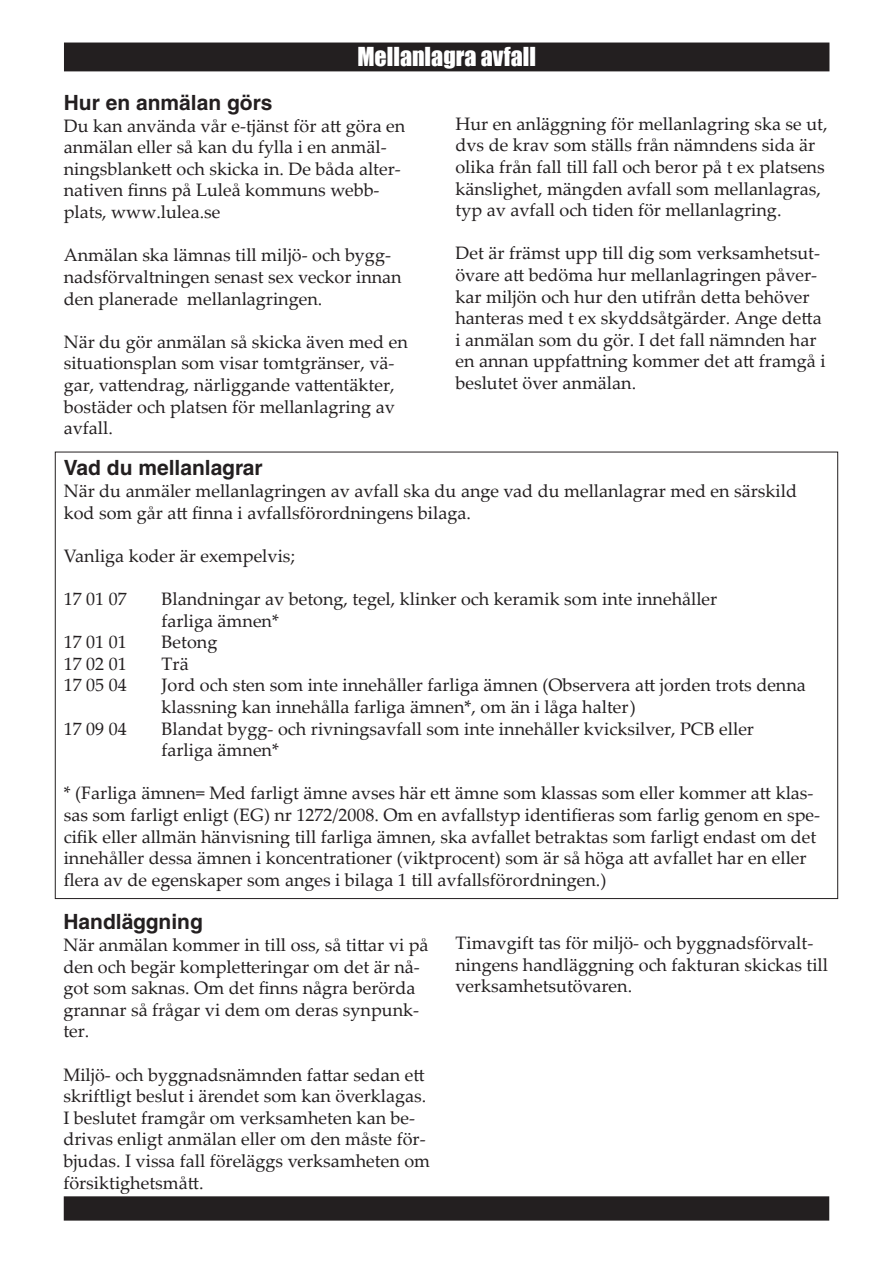
<style>
.page{position:relative;width:893px;height:1263px;background:#fff}
.page>*{position:absolute;margin:0;border:0;box-sizing:border-box;transform-origin:0 0}
.t1{font:24px "Impact";color:#fff}
.t2{font:700 21px "Helvetica LT Std";color:#231f20}
.t3{font:18px/21.6px "Palatino Linotype";color:#231f20}
</style>
<div class="page">
<div style="left:65px;top:43px;width:764px;height:28px;background:#231f20"></div>
<div style="left:64px;top:1197px;width:764px;height:23px;background:#231f20"></div>
<div style="left:64px;top:1196px;width:765px;height:24px;border:2px solid #231f20"></div>
<h1 class="t1" style="left:357px;top:38px;width:180px">Mellanlagra avfall</h1>
<p class="t2" style="left:64px;top:90px;width:210px">Hur en anmälan görs</p>
<p class="t3" style="left:64px;top:114px;width:343px">Du kan använda vår e-tjänst för att göra en anmälan eller så kan du fylla i en anmäl&shy;ningsblankett och skicka in. De båda alter&shy;nativen finns på Luleå kommuns webb&shy;plats, www.lulea.se</p>
<p class="t3" style="left:64px;top:244px;width:339px">Anmälan ska lämnas till miljö- och bygg&shy;nadsförvaltningen senast sex veckor innan den planerade mellanlagringen.</p>
<p class="t3" style="left:64px;top:330px;width:346px">När du gör anmälan så skicka även med en situationsplan som visar tomtgränser, vä&shy;gar, vattendrag, närliggande vattentäkter, bostäder och platsen för mellanlagring av avfall.</p>
<p class="t3" style="left:455px;top:112px;width:374px">Hur en anläggning för mellanlagring ska se ut, dvs de krav som ställs från nämndens sida är olika från fall till fall och beror på t ex platsens känslighet, mängden avfall som mellanlagras, typ av avfall och tiden för mellanlagring.</p>
<p class="t3" style="left:455px;top:242px;width:372px">Det är främst upp till dig som verksamhetsut&shy;övare att bedöma hur mellanlagringen påver&shy;kar miljön och hur den utifrån detta behöver hanteras med t ex skyddsåtgärder. Ange detta i anmälan som du gör. I det fall nämnden har en annan uppfattning kommer det att framgå i beslutet över anmälan.</p>
<p class="t2" style="left:64px;top:455px;width:200px">Vad du mellanlagrar</p>
<p class="t3" style="left:64px;top:479px;width:735px">När du anmäler mellanlagringen av avfall ska du ange vad du mellanlagrar med en särskild kod som går att finna i avfallsförordningens bilaga.</p>
<p class="t3" style="left:64px;top:544px;width:233px">Vanliga koder är exempelvis;</p>
<p class="t3" style="left:64px;top:587px;width:64px">17 01 07</p>
<p class="t3" style="left:162px;top:587px;width:557px">Blandningar av betong, tegel, klinker och keramik som inte innehåller farliga ämnen*</p>
<p class="t3" style="left:64px;top:631px;width:64px">17 01 01</p>
<p class="t3" style="left:162px;top:631px;width:57px">Betong</p>
<p class="t3" style="left:64px;top:652px;width:64px">17 02 01</p>
<p class="t3" style="left:162px;top:652px;width:29px">Trä</p>
<p class="t3" style="left:64px;top:674px;width:64px">17 05 04</p>
<p class="t3" style="left:162px;top:674px;width:646px">Jord och sten som inte innehåller farliga ämnen (Observera att jorden trots denna klassning kan innehålla farliga ämnen*, om än i låga halter)</p>
<p class="t3" style="left:64px;top:717px;width:64px">17 09 04</p>
<p class="t3" style="left:162px;top:717px;width:594px">Blandat bygg- och rivningsavfall som inte innehåller kvicksilver, PCB eller farliga ämnen*</p>
<p class="t3" style="left:64px;top:782px;width:758px">* (Farliga ämnen= Med farligt ämne avses här ett ämne som klassas som eller kommer att klas&shy;sas som farligt enligt (EG) nr 1272/2008. Om en avfallstyp identifieras som farlig genom en spe&shy;cifik eller allmän hänvisning till farliga ämnen, ska avfallet betraktas som farligt endast om det innehåller dessa ämnen i koncentrationer (viktprocent) som är så höga att avfallet har en eller flera av de egenskaper som anges i bilaga 1 till avfallsförordningen.)</p>
<p class="t2" style="left:63px;top:909px;width:141px">Handläggning</p>
<p class="t3" style="left:63px;top:933px;width:367px">När anmälan kommer in till oss, så tittar vi på den och begär kompletteringar om det är nå&shy;got som saknas. Om det finns några berörda grannar så frågar vi dem om deras synpunk&shy;ter.</p>
<p class="t3" style="left:63px;top:1063px;width:368px">Miljö- och byggnadsnämnden fattar sedan ett skriftligt beslut i ärendet som kan överklagas.<br>I beslutet framgår om verksamheten kan be&shy;drivas enligt anmälan eller om den måste för&shy;bjudas. I vissa fall föreläggs verksamheten om försiktighetsmått.</p>
<p class="t3" style="left:455px;top:931px;width:374px">Timavgift tas för miljö- och byggnadsförvalt&shy;ningens handläggning och fakturan skickas till verksamhetsutövaren.</p>
</div>
